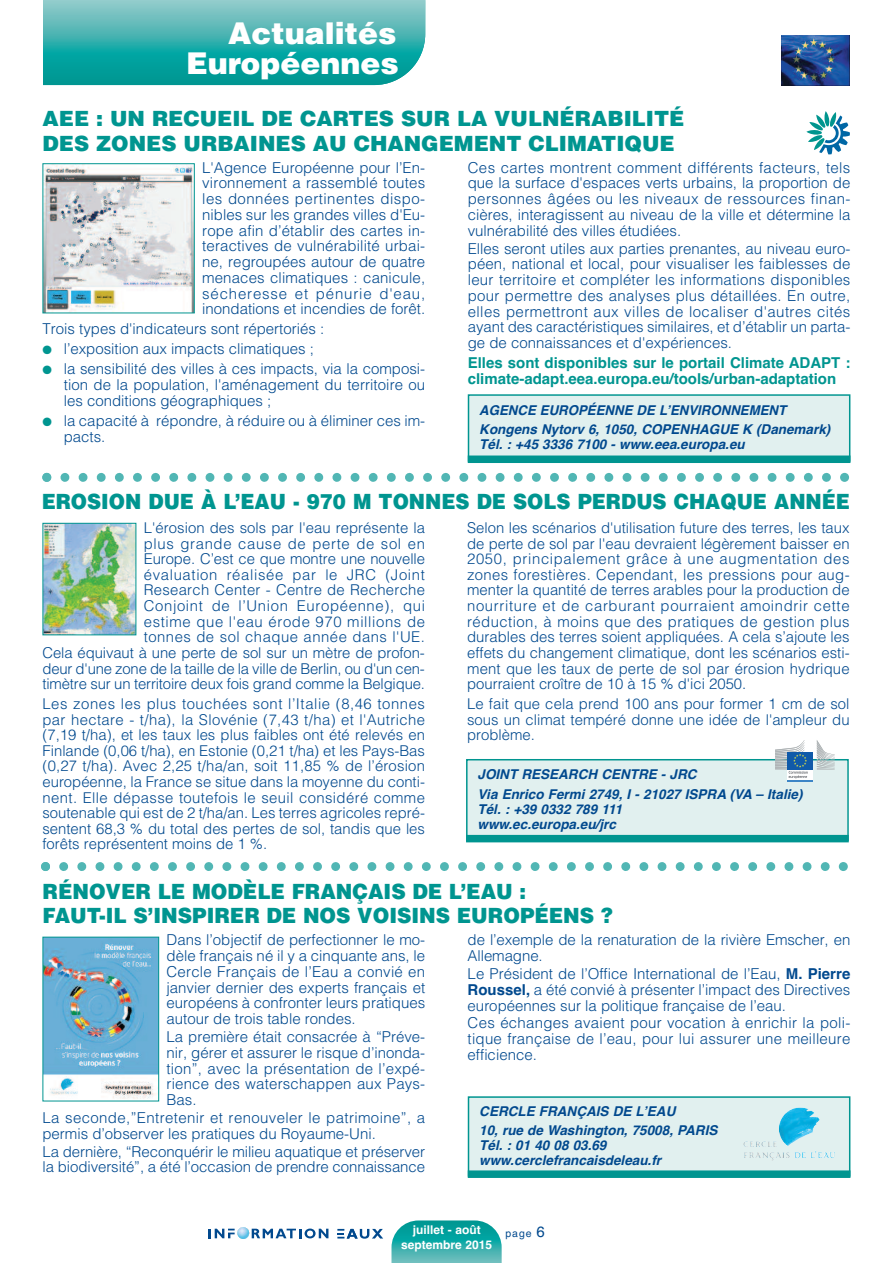
<style>
.page{position:relative;width:893px;height:1263px;background:#fff}
.page>*{position:absolute;margin:0;border:0;box-sizing:border-box;transform-origin:0 0}
.t1{font:900 30px/30px "Helvetica";color:#fff;text-align:right}
.t2{font:900 21px/25.2px "Helvetica";color:#009590}
.t3{font:900 21px/24px "Helvetica";color:#009590;scale:.95 1}
.t4{font:900 21px "Helvetica";color:#009590;scale:.93 1}
.t5{font:300 15px/15.8px "Helvetica";color:#01498e;text-align:justify}
.t6{font:700 15px/15.8px "Helvetica";color:#009590}
.t7{font:300 15px/15.8px "Helvetica";letter-spacing:.025em;color:#01498e}
.t8{font:300 14.85px/15.6px "Helvetica";color:#01498e;text-align:justify}
.t9{font:italic 700 13.5px/19.2px "Helvetica";color:#01498e}
.t10{font:700 12px "Helvetica";color:#fff}
.t11{font:10.5px "Helvetica";color:#01498e}
.s1{color:#009590}
.s2{font-weight:700}
.s3{font-size:15px}
</style>
<div class="page">
<svg style="left:337px;top:1229px;width:46px;height:10px"></svg>
<svg style="left:209px;top:1227px;width:119px;height:12px"></svg>
<svg style="left:391px;top:1220px;width:111px;height:43px;background:#39b1af"></svg>
<svg style="left:43px;top:0;width:382px;height:85px;background:#3ab0ae"></svg>
<div style="left:469px;top:396px;width:380px;height:64px;background:#e1f0ef"></div>
<div style="left:468px;top:394px;width:382px;height:68px;border:2px solid #009590"></div>
<div style="left:468px;top:455px;width:382px;height:8px;background:#009590"></div>
<svg style="left:806px;top:111px;width:44px;height:43px"></svg>
<img style="left:45px;top:165px;width:148px;height:146px">
<div style="left:43px;top:163px;width:152px;height:150px;border:1px solid #009590"></div>
<svg style="left:42px;top:473px;width:807px;height:9px"></svg>
<div style="left:468px;top:760px;width:379px;height:80px;background:#e1f0ef"></div>
<div style="left:466px;top:759px;width:383px;height:82px;border:2px solid #009590"></div>
<div style="left:466px;top:835px;width:383px;height:7px;background:#009590"></div>
<img style="left:782px;top:35px;width:68px;height:50px">
<svg style="left:41px;top:862px;width:807px;height:9px"></svg>
<div style="left:469px;top:1098px;width:380px;height:77px;background:#e1f0ef"></div>
<div style="left:468px;top:1096px;width:382px;height:81px;border:2px solid #009590"></div>
<div style="left:468px;top:1170px;width:382px;height:8px;background:#009590"></div>
<svg style="left:775px;top:740px;width:60px;height:41px"></svg>
<img style="left:45px;top:525px;width:89px;height:108px">
<div style="left:43px;top:523px;width:93px;height:112px;border:1px solid #009590"></div>
<img style="left:803px;top:1107px;width:16px;height:19px">
<img style="left:45px;top:939px;width:112px;height:160px">
<div style="left:43px;top:937px;width:116px;height:164px;border:1px solid #009590"></div>
<h1 class="t1" style="left:186px;top:19px;width:214px">Actualités<br>Européennes</h1>
<h2 class="t2" style="left:43px;top:106px;width:643px">AEE : UN RECUEIL DE CARTES SUR LA VULNÉRABILITÉ<br>DES ZONES URBAINES AU CHANGEMENT CLIMATIQUE</h2>
<p class="t5" style="left:202px;top:158px;width:225px">L'Agence Européenne pour l’En&shy;vironnement a rassemblé toutes les données pertinentes dispo&shy;nibles sur les grandes villes d'Eu&shy;rope afin d’établir des cartes in&shy;teractives de vulnérabilité urbai&shy;ne, regroupées autour de quatre menaces climatiques : canicule, sécheresse et pénurie d'eau, inondations et incendies de forêt.</p>
<p class="t5" style="left:43px;top:320px;width:283px">Trois types d'indicateurs sont répertoriés :</p>
<p class="t5" style="left:43px;top:340px;width:273px"><span class="s1">●</span> l’exposition aux impacts climatiques ;</p>
<p class="t5" style="left:64px;top:360px;width:363px;text-indent:-21px"><span class="s1">●</span> la sensibilité des villes à ces impacts, via la composi&shy;tion de la population, l'aménagement du territoire ou les conditions géographiques ;</p>
<p class="t5" style="left:64px;top:412px;width:363px;text-indent:-21px"><span class="s1">●</span> la capacité à répondre, à réduire ou à éliminer ces im&shy;pacts.</p>
<p class="t5" style="left:468px;top:158px;width:384px">Ces cartes montrent comment différents facteurs, tels que la surface d'espaces verts urbains, la proportion de personnes âgées ou les niveaux de ressources finan&shy;cières, interagissent au niveau de la ville et détermine la vulnérabilité des villes étudiées.</p>
<p class="t5" style="left:468px;top:239px;width:384px">Elles seront utiles aux parties prenantes, au niveau euro&shy;péen, national et local, pour visualiser les faiblesses de leur territoire et compléter les informations disponibles pour permettre des analyses plus détaillées. En outre, elles permettront aux villes de localiser d'autres cités ayant des caractéristiques similaires, et d’établir un parta&shy;ge de connaissances et d'expériences.</p>
<p class="t6" style="left:468px;top:355px;width:384px">Elles sont disponibles sur le portail Climate ADAPT : climate-adapt.eea.europa.eu/tools/urban-adaptation</p>
<p class="t9" style="left:479px;top:401px;width:353px">AGENCE EUROPÉENNE DE L’ENVIRONNEMENT kongens Nytorv 6, 1050, COPENhAGUE k (Danemark)</p>
<p class="t9" style="left:479px;top:435px;width:267px">Tél. : +45 3336 7100 - www.eea.europa.eu</p>
<h2 class="t4" style="left:42px;top:489px;width:871px">EROSION DUE À L’EAU - 970 M TONNES DE SOLS PERDUS CHAQUE ANNÉE</h2>
<p class="t8" style="left:43px;top:519px;width:384px;text-align:right">L'érosion des sols par l'eau représente la<br>plus grande cause de perte de sol en<br>Europe. C’est ce que montre une nouvelle<br>évaluation réalisée par le JRC (Joint<br>Research Center - Centre de Recherche<br>Conjoint de l’Union Européenne), qui<br>estime que l'eau érode 970 millions de<br>tonnes de sol chaque année dans l'UE.<br>Cela équivaut à une perte de sol sur un mètre de profon&shy;deur d'une zone de la taille de la ville de Berlin, ou d'un cen&shy;timètre sur un territoire deux fois grand comme la Belgique.</p>
<p class="t8" style="left:43px;top:695px;width:384px">Les zones les plus touchées sont l’Italie (8,46 tonnes par hectare - t/ha), la Slovénie (7,43 t/ha) et l'Autriche (7,19 t/ha), et les taux les plus faibles ont été relevés en Finlande (0,06 t/ha), en Estonie (0,21 t/ha) et les Pays-Bas (0,27 t/ha). Avec 2,25 t/ha/an, soit 11,85 % de l’érosion européenne, la France se situe dans la moyenne du conti&shy;nent. Elle dépasse toutefois le seuil considéré comme soutenable qui est de 2 t/ha/an. Les terres agricoles repré&shy;sentent 68,3 % du total des pertes de sol, tandis que les forêts représentent moins de 1 %.</p>
<p class="t8" style="left:467px;top:519px;width:384px">Selon les scénarios d'utilisation future des terres, les taux de perte de sol par l'eau devraient légèrement baisser en 2050, principalement grâce à une augmentation des zones forestières. Cependant, les pressions pour aug&shy;menter la quantité de terres arables pour la production de nourriture et de carburant pourraient amoindrir cette réduction, à moins que des pratiques de gestion plus durables des terres soient appliquées. A cela s’ajoute les effets du changement climatique, dont les scénarios esti&shy;ment que les taux de perte de sol par érosion hydrique pourraient croître de 10 à 15 % d'ici 2050.</p>
<p class="t8" style="left:467px;top:695px;width:384px">Le fait que cela prend 100 ans pour former 1 cm de sol sous un climat tempéré donne une idée de l'ampleur du problème.</p>
<p class="t9" style="left:478px;top:765px;width:326px">JOINT RESEARCh CENTRE - JRC<br>Via Enrico Fermi 2749, I - 21027 ISPRA (VA – Italie)</p>
<p class="t9" style="left:478px;top:801px;width:146px;line-height:15px">Tél. : +39 0332 789 111 www.ec.europa.eu/jrc</p>
<h2 class="t3" style="left:43px;top:879px;width:602px">RÉNOVER LE MODÈLE FRANÇAIS DE L’EAU :<br>FAUT-IL S’INSPIRER DE NOS VOISINS EUROPÉENS ?</h2>
<p class="t5" style="left:167px;top:931px;width:260px">Dans l’objectif de perfectionner le mo&shy;dèle français né il y a cinquante ans, le Cercle Français de l’Eau a convié en janvier dernier des experts français et européens à confronter leurs pratiques autour de trois table rondes.</p>
<p class="t5" style="left:167px;top:1028px;width:260px">La première était consacrée à “Préve&shy;nir, gérer et assurer le risque d’inonda&shy;tion”, avec la présentation de l’expé&shy;rience des waterschappen aux Pays-Bas.</p>
<p class="t7" style="left:42px;top:1109px;width:384px">La seconde,”Entretenir et renouveler le patrimoine”, a permis d’observer les pratiques du Royaume-Uni.</p>
<p class="t5" style="left:42px;top:1142px;width:384px">La dernière, “Reconquérir le milieu aquatique et préserver la biodiversité”, a été l’occasion de prendre connaissance</p>
<p class="t5" style="left:468px;top:931px;width:384px">de l’exemple de la renaturation de la rivière Emscher, en<br>Allemagne.</p>
<p class="t5" style="left:468px;top:965px;width:384px">Le Président de l’Office International de l’Eau, <span class="s2">M. Pierre Roussel,</span> a été convié à présenter l’impact des Directives européennes sur la politique française de l’eau.</p>
<p class="t5" style="left:468px;top:1014px;width:384px">Ces échanges avaient pour vocation à enrichir la poli&shy;tique française de l’eau, pour lui assurer une meilleure efficience.</p>
<p class="t9" style="left:479px;top:1101px;width:240px">CERCLE FRANçAIS DE L’EAU<br>10, rue de washington, 75008, PARIS</p>
<p class="t9" style="left:479px;top:1138px;width:183px;line-height:15px">Tél. : 01 40 08 03.69 www.cerclefrancaisdeleau.fr</p>
<p class="t10" style="left:413px;top:1223px;width:69px">juillet - août</p>
<p class="t11" style="left:506px;top:1227px;width:41px">page <span class="s3">6</span></p>
<p class="t10" style="left:401px;top:1237px;width:93px">septembre 2015</p>
</div>
